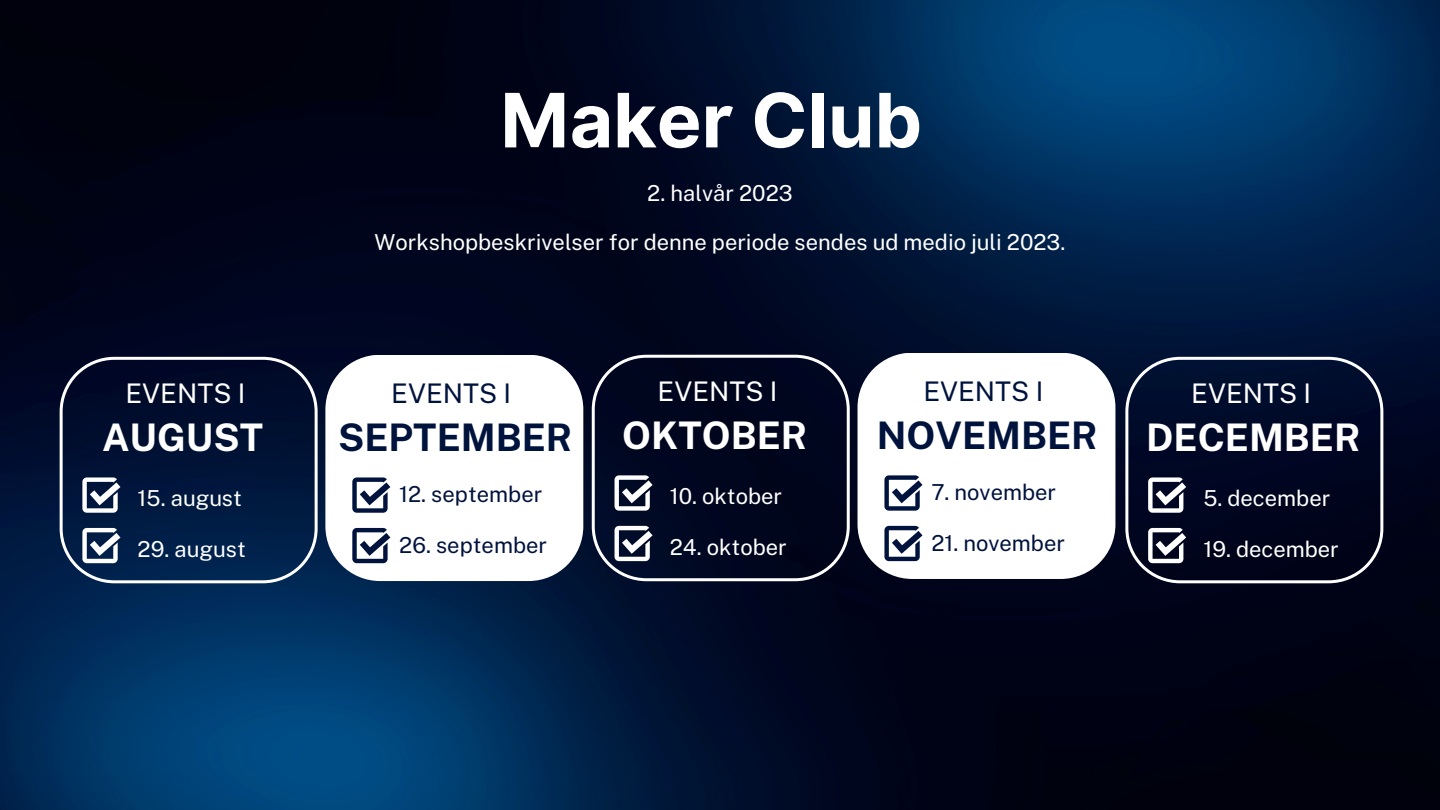
<style>
.page{position:relative;width:1440px;height:810px;background:#fff}
.page>*{position:absolute;margin:0;border:0;box-sizing:border-box;transform-origin:0 0}
.t1{font:700 75px "Inter";color:#fff}
.t2{font:700 38px "Public Sans";color:#fff}
.t3{font:700 38px "Public Sans";color:#00133d}
.t4{font:27px "Public Sans";color:#fff}
.t5{font:27px "Public Sans";color:#00133d}
.t6{font:22px "Public Sans";color:#fff}
.t7{font:22px "Public Sans";color:#00133d}
</style>
<div class="page">
<img style="left:0;top:0;width:1440px;height:810px">
<svg style="left:60px;top:357px;width:258px;height:226px;background:#0b1e41"></svg>
<div style="left:325px;top:355px;width:258px;height:226px;background:#fff;border-radius:55px"></div>
<svg style="left:82px;top:477px;width:38px;height:36px"></svg>
<svg style="left:352px;top:477px;width:38px;height:36px"></svg>
<svg style="left:82px;top:528px;width:38px;height:35px"></svg>
<svg style="left:352px;top:528px;width:38px;height:35px"></svg>
<svg style="left:592px;top:355px;width:258px;height:226px;background:#0b1129"></svg>
<div style="left:858px;top:353px;width:257px;height:226px;background:#fff;border-radius:55px"></div>
<svg style="left:615px;top:475px;width:38px;height:36px"></svg>
<svg style="left:884px;top:475px;width:39px;height:36px"></svg>
<svg style="left:615px;top:526px;width:38px;height:35px"></svg>
<svg style="left:884px;top:526px;width:39px;height:35px"></svg>
<svg style="left:1125px;top:357px;width:258px;height:226px;background:#0b122d"></svg>
<svg style="left:1148px;top:477px;width:38px;height:36px"></svg>
<svg style="left:1148px;top:528px;width:38px;height:35px"></svg>
<h1 class="t1" style="left:500px;top:75px;width:423px">Maker Club</h1>
<p class="t6" style="left:647px;top:180px;width:147px">2. halvår 2023</p>
<p class="t6" style="left:375px;top:229px;width:692px">Workshopbeskrivelser for denne periode sendes ud medio juli 2023.</p>
<p class="t4" style="left:126px;top:377px;width:121px">EVENTS I</p>
<p class="t5" style="left:391px;top:377px;width:121px">EVENTS I</p>
<p class="t4" style="left:658px;top:375px;width:121px">EVENTS I</p>
<p class="t5" style="left:923px;top:375px;width:121px">EVENTS I</p>
<h2 class="t2" style="left:102px;top:415px;width:163px">AUGUST</h2>
<h2 class="t3" style="left:338px;top:415px;width:236px">SEPTEMBER</h2>
<h2 class="t2" style="left:622px;top:413px;width:186px">OKTOBER</h2>
<h2 class="t3" style="left:877px;top:413px;width:222px">NOVEMBER</h2>
<p class="t6" style="left:138px;top:485px;width:106px">15. august</p>
<p class="t7" style="left:399px;top:481px;width:145px">12. september</p>
<p class="t6" style="left:138px;top:536px;width:110px">29. august</p>
<p class="t7" style="left:399px;top:532px;width:149px">26. september</p>
<p class="t6" style="left:670px;top:483px;width:114px">10. oktober</p>
<p class="t7" style="left:931px;top:479px;width:126px">7. november</p>
<p class="t6" style="left:670px;top:534px;width:118px">24. oktober</p>
<p class="t7" style="left:931px;top:530px;width:135px">21. november</p>
<p class="t4" style="left:1191px;top:377px;width:121px">EVENTS I</p>
<h2 class="t2" style="left:1146px;top:415px;width:216px">DECEMBER</h2>
<p class="t6" style="left:1203px;top:485px;width:128px">5. december</p>
<p class="t6" style="left:1203px;top:536px;width:137px">19. december</p>
</div>
